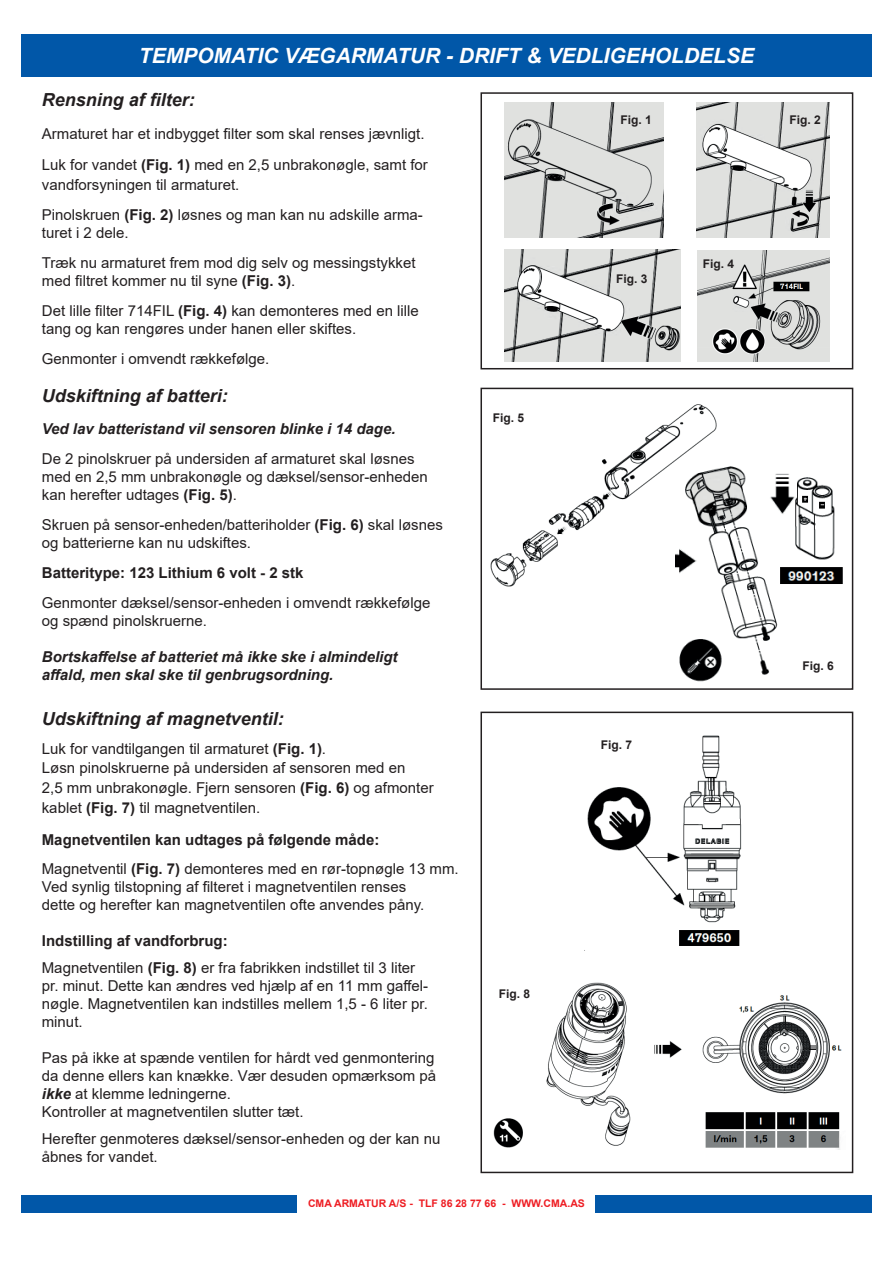
<style>
.page{position:relative;width:893px;height:1263px;background:#fff}
.page>*{position:absolute;margin:0;border:0;box-sizing:border-box;transform-origin:0 0}
.t1{font:italic 700 21px "Arial";color:#fff}
.t2{font:italic 700 18px "Arial";color:#231f20}
.t3{font:15px/18px "Arial";color:#231f20}
.t4{font:italic 700 15px/18px "Arial";color:#231f20}
.t5{font:700 15px/28.8px "Arial";color:#231f20}
.t6{font:700 12px "Arial";color:#231f20}
.t7{font:700 10.5px "Arial";color:#ee1d23}
.s1{font-weight:700}
.s2{font-weight:400}
.s3{font-weight:700;font-style:italic}
</style>
<div class="page">
<div style="left:21px;top:1195px;width:851px;height:17px;background:#0157a8"></div>
<div style="left:298px;top:1192px;width:297px;height:22px;background:#fff"></div>
<div style="left:21px;top:34px;width:851px;height:43px;background:#0157a8"></div>
<div style="left:480px;top:92px;width:373px;height:277px;border:2px solid #231f20"></div>
<img style="left:697px;top:103px;width:133px;height:134px">
<img style="left:697px;top:251px;width:132px;height:110px">
<img style="left:504px;top:103px;width:159px;height:134px">
<img style="left:504px;top:250px;width:177px;height:111px">
<div style="left:480px;top:388px;width:373px;height:302px;border:2px solid #231f20"></div>
<div style="left:480px;top:712px;width:373px;height:461px;border:2px solid #231f20"></div>
<img style="left:490px;top:404px;width:227px;height:183px">
<img style="left:587px;top:735px;width:155px;height:211px">
<img style="left:675px;top:464px;width:168px;height:218px">
<img style="left:493px;top:982px;width:349px;height:167px">
<h1 class="t1" style="left:139px;top:42px;width:617px">TEMPOMATIC VÆGARMATUR - DRIFT &amp; VEDLIGEHOLDELSE</h1>
<p class="t2" style="left:42px;top:88px;width:155px">Rensning af filter:</p>
<p class="t3" style="left:42px;top:117px;width:388px;line-height:31.8px">Armaturet har et indbygget filter som skal renses jævnligt.<br>Luk for vandet <span class="s1">(Fig. 1)</span> med en 2,5 unbrakonøgle, samt for</p>
<p class="t3" style="left:42px;top:170px;width:382px;line-height:30px">vandforsyningen til armaturet.<br>Pinolskruen <span class="s1">(Fig. 2)</span> løsnes og man kan nu adskille arma-</p>
<p class="t3" style="left:42px;top:218px;width:375px;line-height:30px">turet i 2 dele.<br>Træk nu armaturet frem mod dig selv og messingstykket</p>
<p class="t3" style="left:42px;top:266px;width:379px;line-height:30px">med filtret kommer nu til syne <span class="s1">(Fig. 3)</span>.<br>Det lille filter 714FIL <span class="s1">(Fig. 4)</span> kan demonteres med en lille</p>
<p class="t3" style="left:42px;top:314px;width:316px;line-height:30px">tang og kan rengøres under hanen eller skiftes.<br>Genmonter i omvendt rækkefølge.</p>
<p class="t2" style="left:42px;top:383px;width:188px">Udskiftning af batteri:</p>
<p class="t4" style="left:42px;top:420px;width:355px">Ved lav batteristand vil sensoren blinke i 14 dage.</p>
<p class="t3" style="left:42px;top:450px;width:388px">De 2 pinolskruer på undersiden af armaturet skal løsnes med en 2,5 mm unbrakonøgle og dæksel/sensor-enheden kan herefter udtages <span class="s1">(Fig. 5)</span>.</p>
<p class="t3" style="left:42px;top:516px;width:403px">Skruen på sensor-enheden/batteriholder <span class="s1">(Fig. 6)</span> skal løsnes og batterierne kan nu udskiftes.</p>
<p class="t5" style="left:42px;top:558px;width:263px">Batteritype: 123 Lithium 6 volt - 2 stk</p>
<p class="t3" style="left:42px;top:594px;width:390px">Genmonter dæksel/sensor-enheden i omvendt rækkefølge og spænd pinolskruerne.</p>
<p class="t4" style="left:42px;top:648px;width:357px">Bortskaffelse af batteriet må ikke ske i almindeligt affald, men skal ske til genbrugsordning.</p>
<p class="t2" style="left:42px;top:706px;width:244px">Udskiftning af magnetventil:</p>
<p class="t3" style="left:42px;top:738px;width:393px;line-height:19.8px">Luk for vandtilgangen til armaturet <span class="s1">(Fig. 1)</span>.<br>Løsn pinolskruerne på undersiden af sensoren med en<br>2,5 mm unbrakonøgle. Fjern sensoren <span class="s1">(Fig. 6)</span> og afmonter kablet <span class="s1">(Fig. 7)</span> til magnetventilen.</p>
<p class="t5" style="left:42px;top:825px;width:418px">Magnetventilen kan udtages på følgende måde:<br><span class="s2">Magnetventil</span> (Fig. 7) <span class="s2">demonteres med en rør-topnøgle 13 mm.</span></p>
<p class="t3" style="left:42px;top:877px;width:384px">Ved synlig tilstopning af filteret i magnetventilen renses dette og herefter kan magnetventilen ofte anvendes påny.</p>
<p class="t3" style="left:42px;top:927px;width:375px;line-height:27px"><span class="s1">Indstilling af vandforbrug:<br></span>Magnetventilen <span class="s1">(Fig. 8)</span> er fra fabrikken indstillet til 3 liter</p>
<p class="t3" style="left:42px;top:976px;width:388px;text-align:justify">pr. minut. Dette kan ændres ved hjælp af en 11 mm gaffel&shy;nøgle. Magnetventilen kan indstilles mellem 1,5 - 6 liter pr. minut.</p>
<p class="t3" style="left:42px;top:1048px;width:396px">Pas på ikke at spænde ventilen for hårdt ved genmontering da denne ellers kan knække. Vær desuden opmærksom på <span class="s3">ikke</span> at klemme ledningerne.<br>Kontroller at magnetventilen slutter tæt.</p>
<p class="t3" style="left:42px;top:1129px;width:400px">Herefter genmoteres dæksel/sensor-enheden og der kan nu åbnes for vandet.</p>
<p class="t6" style="left:493px;top:409px;width:33px">Fig. 5</p>
<p class="t6" style="left:499px;top:985px;width:33px">Fig. 8</p>
<p class="t7" style="left:308px;top:1196px;width:278px">CMA ARMATUR A/S - TLF 86 28 77 66 - WWW.CMA.AS</p>
<p class="t6" style="left:620px;top:111px;width:33px">Fig. 1</p>
<p class="t6" style="left:789px;top:111px;width:33px">Fig. 2</p>
<p class="t6" style="left:616px;top:270px;width:33px">Fig. 3</p>
<p class="t6" style="left:703px;top:255px;width:33px">Fig. 4</p>
<p class="t6" style="left:601px;top:737px;width:33px">Fig. 7</p>
<p class="t6" style="left:802px;top:658px;width:33px">Fig. 6</p>
</div>
